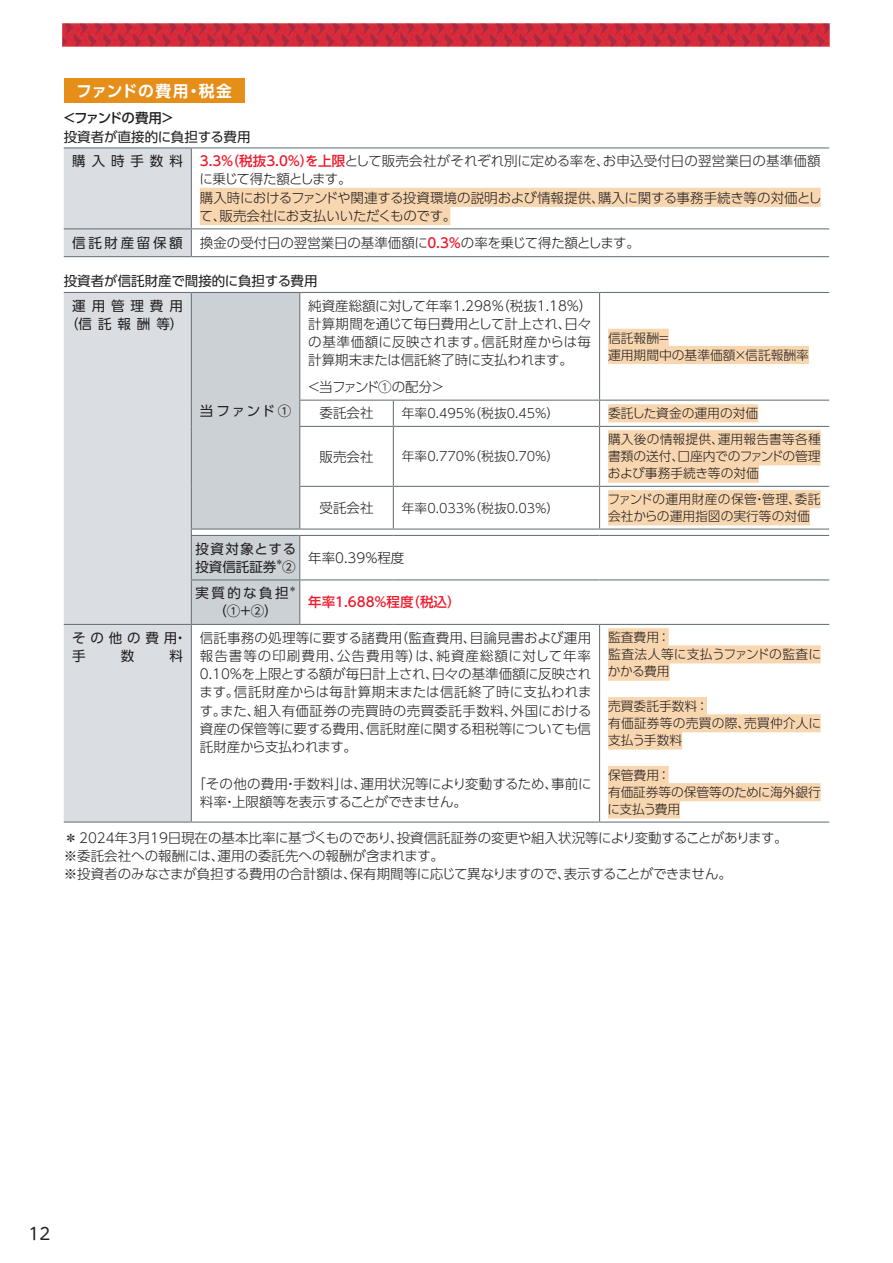
<style>
.page{position:relative;width:893px;height:1263px;background:#fff}
.page>*{position:absolute;margin:0;border:0;box-sizing:border-box;transform-origin:0 0}
.t1{font:16.5px "UD Shin M Go Pro";color:#231f20}
.t2{font:700 15.75px "UD Shin Go Pro De";letter-spacing:.045em;color:#fff}
.t3{font:300 13.5px/18.1px "UD Shin Go Pro";letter-spacing:-.005em;color:#231f20}
.t4{font:13.5px/24.6px "UD Shin Go Pro";color:#231f20}
.t5{font:13.5px/18.1px "UD Shin Go Pro";letter-spacing:.06em;color:#231f20}
.t6{font:13.5px/18.1px "UD Shin Go Pro";letter-spacing:.03em;color:#231f20}
.t7{font:500 13.5px "UD Shin Go NT Pro";color:#ee1b2c}
.t8{font:300 13.5px "UD Shin Go Pro";letter-spacing:-.065em;color:#231f20}
.t9{font:500 13.5px "UD Shin Go Pro";letter-spacing:-.095em;color:#231f20}
.t10{font:13.5px "UD Shin Go Pro";letter-spacing:.2em;color:#231f20}
.t11{font:300 12.75px/17.2px "UD Shin Go Pro";color:#231f20}
.t12{font:7.8px "UD Shin Go Pro";color:#231f20}
.s1{font-family:"UD Shin Go NT Pro";font-weight:500;color:#ee1b2c}
</style>
<div class="page">
<img style="left:62px;top:23px;width:767px;height:23px">
<div style="left:64px;top:79px;width:181px;height:24px;background:#e58e19"></div>
<hr style="left:64px;top:147px;width:127px;height:1px;background:#687379">
<hr style="left:191px;top:147px;width:638px;height:1px;background:#687379">
<hr style="left:191px;top:228px;width:638px;height:1px;background:#687379">
<div style="left:64px;top:148px;width:128px;height:108px;background:#dadee2"></div>
<hr style="left:64px;top:256px;width:127px;height:1px;background:#687379">
<hr style="left:191px;top:256px;width:638px;height:1px;background:#687379">
<div style="left:200px;top:188px;width:621px;height:19px;background:#f8d7b0"></div>
<div style="left:200px;top:206px;width:250px;height:19px;background:#f8d7b0"></div>
<div style="left:64px;top:293px;width:127px;height:528px;background:#dadee2"></div>
<svg style="left:600px;top:293px;width:229px;height:528px"></svg>
<svg style="left:393px;top:401px;width:1px;height:25px"></svg>
<hr style="left:600px;top:400px;width:229px;height:1px;background:#687379">
<hr style="left:393px;top:427px;width:1px;height:59px;background:#687379">
<hr style="left:599px;top:427px;width:1px;height:59px;background:#687379">
<hr style="left:393px;top:487px;width:1px;height:41px;background:#687379">
<hr style="left:599px;top:487px;width:1px;height:41px;background:#687379">
<hr style="left:299px;top:400px;width:94px;height:1px;background:#687379">
<hr style="left:393px;top:400px;width:207px;height:1px;background:#687379">
<hr style="left:299px;top:426px;width:94px;height:1px;background:#687379">
<hr style="left:393px;top:426px;width:207px;height:1px;background:#687379">
<hr style="left:299px;top:486px;width:94px;height:1px;background:#687379">
<hr style="left:393px;top:486px;width:207px;height:1px;background:#687379">
<hr style="left:300px;top:528px;width:93px;height:2px;background:#687379">
<hr style="left:393px;top:528px;width:207px;height:2px;background:#687379">
<hr style="left:600px;top:426px;width:229px;height:1px;background:#687379">
<hr style="left:600px;top:486px;width:229px;height:1px;background:#687379">
<hr style="left:600px;top:528px;width:229px;height:2px;background:#687379">
<hr style="left:191px;top:625px;width:1px;height:196px;background:#687379">
<hr style="left:599px;top:625px;width:1px;height:196px;background:#687379">
<hr style="left:64px;top:821px;width:127px;height:2px;background:#687379">
<hr style="left:191px;top:821px;width:109px;height:2px;background:#687379">
<hr style="left:300px;top:821px;width:93px;height:2px;background:#687379">
<hr style="left:393px;top:821px;width:207px;height:2px;background:#687379">
<hr style="left:600px;top:821px;width:229px;height:2px;background:#687379">
<hr style="left:64px;top:292px;width:127px;height:1px;background:#687379">
<hr style="left:300px;top:292px;width:93px;height:1px;background:#687379">
<hr style="left:393px;top:292px;width:207px;height:1px;background:#687379">
<hr style="left:600px;top:292px;width:229px;height:1px;background:#687379">
<hr style="left:300px;top:535px;width:93px;height:1px;background:#687379">
<hr style="left:393px;top:535px;width:207px;height:1px;background:#687379">
<hr style="left:600px;top:535px;width:229px;height:1px;background:#687379">
<hr style="left:300px;top:579px;width:93px;height:1px;background:#687379">
<hr style="left:393px;top:579px;width:207px;height:1px;background:#687379">
<hr style="left:600px;top:579px;width:229px;height:1px;background:#687379">
<hr style="left:64px;top:624px;width:127px;height:1px;background:#687379">
<hr style="left:191px;top:624px;width:109px;height:1px;background:#687379">
<hr style="left:300px;top:624px;width:93px;height:1px;background:#687379">
<hr style="left:393px;top:624px;width:207px;height:1px;background:#687379">
<hr style="left:600px;top:624px;width:229px;height:1px;background:#687379">
<div style="left:191px;top:292px;width:109px;height:332px;background:#cbd1d5"></div>
<hr style="left:299px;top:427px;width:1px;height:59px;background:#687379">
<hr style="left:299px;top:487px;width:1px;height:41px;background:#687379">
<hr style="left:299px;top:536px;width:1px;height:43px;background:#687379">
<hr style="left:299px;top:580px;width:1px;height:44px;background:#687379">
<hr style="left:599px;top:293px;width:1px;height:107px;background:#687379">
<svg style="left:599px;top:401px;width:1px;height:25px"></svg>
<div style="left:608px;top:329px;width:61px;height:18px;background:#f8d7b0"></div>
<div style="left:608px;top:346px;width:201px;height:18px;background:#f8d7b0"></div>
<div style="left:608px;top:404px;width:150px;height:18px;background:#f8d7b0"></div>
<div style="left:608px;top:430px;width:213px;height:18px;background:#f8d7b0"></div>
<div style="left:608px;top:447px;width:213px;height:18px;background:#f8d7b0"></div>
<div style="left:608px;top:465px;width:151px;height:18px;background:#f8d7b0"></div>
<div style="left:608px;top:490px;width:213px;height:18px;background:#f8d7b0"></div>
<div style="left:608px;top:507px;width:202px;height:18px;background:#f8d7b0"></div>
<div style="left:608px;top:628px;width:61px;height:18px;background:#f8d7b0"></div>
<div style="left:608px;top:645px;width:213px;height:18px;background:#f8d7b0"></div>
<div style="left:608px;top:663px;width:62px;height:18px;background:#f8d7b0"></div>
<div style="left:608px;top:697px;width:99px;height:18px;background:#f8d7b0"></div>
<div style="left:608px;top:714px;width:213px;height:18px;background:#f8d7b0"></div>
<div style="left:608px;top:731px;width:74px;height:18px;background:#f8d7b0"></div>
<div style="left:608px;top:766px;width:61px;height:18px;background:#f8d7b0"></div>
<div style="left:608px;top:783px;width:213px;height:18px;background:#f8d7b0"></div>
<div style="left:608px;top:800px;width:72px;height:18px;background:#f8d7b0"></div>
<p class="t2" style="left:76px;top:78px;width:157px">ファンドの費用・税金</p>
<p class="t9" style="left:63px;top:107px;width:113px">＜ファンドの費用＞</p>
<p class="t4" style="left:72px;top:124px;width:180px;text-indent:-9px">投資者が直接的に負担する費用購入時手数料</p>
<p class="t3" style="left:199px;top:151px;width:624px"><span class="s1">3.3％（税抜3.0％）を上限</span>として販売会社がそれぞれ別に定める率を、お申込受付日の翌営業日の基準価額に乗じて得た額とします。<br>購入時におけるファンドや関連する投資環境の説明および情報提供、購入に関する事務手続き等の対価として、販売会社にお支払いいただくものです。</p>
<p class="t10" style="left:72px;top:232px;width:112px">信託財産留保額</p>
<p class="t3" style="left:200px;top:233px;width:441px">換金の受付日の翌営業日の基準価額に<span class="s1">0.3％</span>の率を乗じて得た額とします。</p>
<p class="t4" style="left:72px;top:268px;width:247px;text-indent:-9px">投資者が信託財産で間接的に負担する費用運用管理費用</p>
<p class="t5" style="left:65px;top:314px;width:120px">（信託報酬等）</p>
<p class="t3" style="left:308px;top:296px;width:286px;text-align:justify">純資産総額に対して年率1.298％（税抜1.18％）計算期間を通じて毎日費用として計上され、日々の基準価額に反映されます。信託財産からは毎計算期末または信託終了時に支払われます。</p>
<p class="t8" style="left:307px;top:376px;width:139px">＜当ファンド①の配分＞</p>
<p class="t11" style="left:608px;top:329px;width:202px">信託報酬＝<br>運用期間中の基準価額×信託報酬率</p>
<p class="t5" style="left:200px;top:401px;width:93px">当ファンド①</p>
<p class="t3" style="left:320px;top:404px;width:55px">委託会社</p>
<p class="t11" style="left:402px;top:404px;width:159px">年率0.495％（税抜0.45％）</p>
<p class="t11" style="left:608px;top:404px;width:152px">委託した資金の運用の対価</p>
<p class="t3" style="left:320px;top:447px;width:55px">販売会社</p>
<p class="t11" style="left:402px;top:447px;width:159px">年率0.770％（税抜0.70％）</p>
<p class="t11" style="left:608px;top:430px;width:214px;text-align:justify">購入後の情報提供、運用報告書等各種書類の送付、口座内でのファンドの管理および事務手続き等の対価</p>
<p class="t3" style="left:320px;top:498px;width:55px">受託会社</p>
<p class="t11" style="left:402px;top:499px;width:159px">年率0.033％（税抜0.03％）</p>
<p class="t11" style="left:607px;top:490px;width:215px">ファンドの運用財産の保管・管理、委託会社からの運用指図の実行等の対価</p>
<p class="t6" style="left:195px;top:539px;width:102px">投資対象とする投資信託証券 ②</p>
<p class="t12" style="left:275px;top:556px;width:9px">＊</p>
<p class="t3" style="left:308px;top:548px;width:98px">年率0.39％程度</p>
<p class="t5" style="left:195px;top:584px;width:95px">実質的な負担</p>
<p class="t12" style="left:289px;top:582px;width:9px">＊</p>
<p class="t5" style="left:213px;top:602px;width:66px">（①＋②）</p>
<p class="t7" style="left:308px;top:591px;width:154px">年率1.688％程度（税込）</p>
<p class="t3" style="left:199px;top:628px;width:394px;text-align:justify">信託事務の処理等に要する諸費用（監査費用、目論見書および運用報告書等の印刷費用、公告費用等）は、純資産総額に対して年率0.10％を上限とする額が毎日計上され、日々の基準価額に反映されます。信託財産からは毎計算期末または信託終了時に支払われます。また、組入有価証券の売買時の売買委託手数料、外国における資産の保管等に要する費用、信託財産に関する租税等についても信託財産から支払われます。</p>
<p class="t3" style="left:200px;top:774px;width:393px;text-indent:-7px">「その他の費用・手数料」は、運用状況等により変動するため、事前に料率・上限額等を表示することができません。</p>
<p class="t5" style="left:72px;top:628px;width:116px">その他の費用・手</p>
<p class="t11" style="left:608px;top:628px;width:215px">監査費用：<br>監査法人等に支払うファンドの監査にかかる費用</p>
<p class="t11" style="left:608px;top:697px;width:215px">売買委託手数料：<br>有価証券等の売買の際、売買仲介人に支払う手数料</p>
<p class="t11" style="left:607px;top:766px;width:215px">保管費用：<br>有価証券等の保管等のために海外銀行に支払う費用</p>
<p class="t3" style="left:64px;top:828px;width:725px">＊2024年3月19日現在の基本比率に基づくものであり、投資信託証券の変更や組入状況等により変動することがあります。※委託会社への報酬には、運用の委託先への報酬が含まれます。<br>※投資者のみなさまが負担する費用の合計額は、保有期間等に応じて異なりますので、表示することができません。</p>
<p class="t5" style="left:121px;top:646px;width:15px">数</p>
<p class="t5" style="left:169px;top:646px;width:15px">料</p>
<p class="t1" style="left:28px;top:1220px;width:23px">12</p>
</div>
